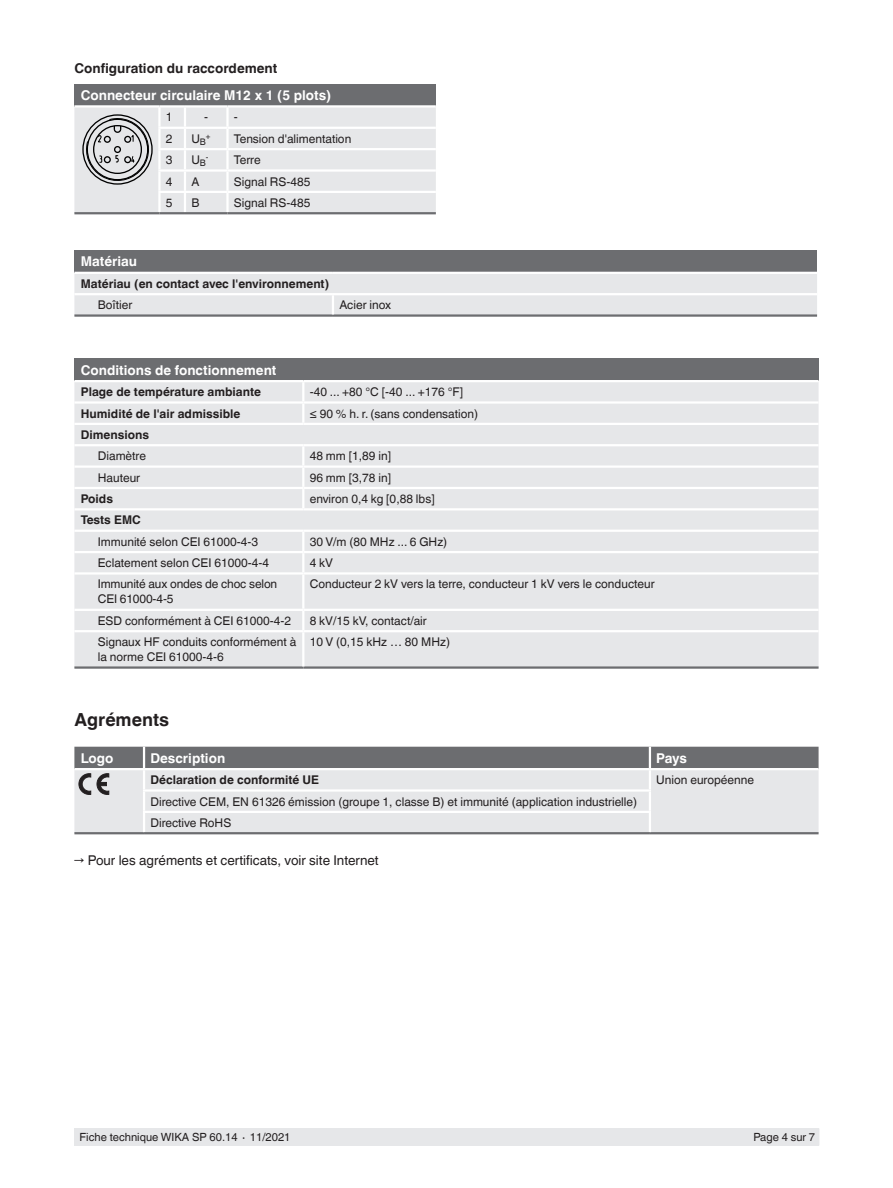
<style>
.page{position:relative;width:893px;height:1188px;background:#fff}
.page>*{position:absolute;margin:0;border:0;box-sizing:border-box;transform-origin:0 0}
.t1{font:700 18px "Helvetica World";color:#231f20}
.t2{font:700 13.5px "Helvetica World";color:#fff}
.t3{font:13.5px "Helvetica World";color:#231f20}
.t4{font:700 13.5px "Helvetica World";color:#231f20}
.t5{font:12px/15px "Helvetica World";color:#231f20}
.t6{font:700 12px "Helvetica World";color:#231f20}
.t7{font:11.25px "Helvetica World";color:#231f20}
.t8{font:8.1px "Helvetica World";color:#231f20}
.s1{font-weight:700}
</style>
<div class="page">
<div style="left:75px;top:1128px;width:744px;height:17px;background:#e6e7e9"></div>
<div style="left:74px;top:84px;width:362px;height:22px;background:#6c6d70"></div>
<hr style="left:74px;top:105px;width:85px;height:3px;background:#fff">
<hr style="left:159px;top:105px;width:26px;height:3px;background:#fff">
<hr style="left:185px;top:105px;width:42px;height:3px;background:#fff">
<hr style="left:227px;top:105px;width:209px;height:3px;background:#fff">
<hr style="left:74px;top:212px;width:85px;height:2px;background:#6c6d70">
<hr style="left:159px;top:212px;width:26px;height:2px;background:#6c6d70">
<hr style="left:185px;top:212px;width:42px;height:2px;background:#6c6d70">
<hr style="left:227px;top:212px;width:209px;height:2px;background:#6c6d70">
<svg style="left:74px;top:106px;width:362px;height:107px;background:#e1e2e4"></svg>
<div style="left:124px;top:136px;width:7px;height:7px;border:1px solid #000;border-radius:50%"></div>
<div style="left:104px;top:136px;width:7px;height:7px;border:1px solid #000;border-radius:50%"></div>
<div style="left:104px;top:156px;width:7px;height:7px;border:1px solid #000;border-radius:50%"></div>
<div style="left:124px;top:156px;width:7px;height:7px;border:1px solid #000;border-radius:50%"></div>
<div style="left:114px;top:146px;width:7px;height:7px;border:1px solid #000;border-radius:50%"></div>
<div style="left:74px;top:250px;width:743px;height:23px;background:#6c6d70"></div>
<hr style="left:74px;top:314px;width:259px;height:3px;background:#6c6d70">
<hr style="left:333px;top:314px;width:484px;height:3px;background:#6c6d70">
<hr style="left:74px;top:272px;width:259px;height:2px;background:#fff">
<hr style="left:333px;top:272px;width:484px;height:2px;background:#fff">
<svg style="left:74px;top:274px;width:743px;height:42px;background:#e2e3e5"></svg>
<div style="left:74px;top:359px;width:745px;height:22px;background:#6c6d70"></div>
<div style="left:74px;top:382px;width:745px;height:284px;background:#e6e7e9"></div>
<hr style="left:74px;top:666px;width:229px;height:3px;background:#6c6d70">
<hr style="left:303px;top:666px;width:516px;height:3px;background:#6c6d70">
<hr style="left:74px;top:380px;width:229px;height:2px;background:#fff">
<hr style="left:303px;top:380px;width:516px;height:2px;background:#fff">
<hr style="left:74px;top:401px;width:229px;height:3px;background:#fff">
<hr style="left:303px;top:401px;width:516px;height:3px;background:#fff">
<svg style="left:302px;top:382px;width:2px;height:41px"></svg>
<hr style="left:74px;top:423px;width:229px;height:2px;background:#fff">
<hr style="left:303px;top:423px;width:516px;height:2px;background:#fff">
<hr style="left:74px;top:444px;width:229px;height:2px;background:#fff">
<hr style="left:303px;top:444px;width:516px;height:2px;background:#fff">
<hr style="left:74px;top:465px;width:229px;height:3px;background:#fff">
<hr style="left:303px;top:465px;width:516px;height:3px;background:#fff">
<hr style="left:74px;top:487px;width:229px;height:2px;background:#fff">
<hr style="left:303px;top:487px;width:516px;height:2px;background:#fff">
<svg style="left:302px;top:446px;width:2px;height:62px"></svg>
<hr style="left:74px;top:508px;width:229px;height:2px;background:#fff">
<hr style="left:303px;top:508px;width:516px;height:2px;background:#fff">
<hr style="left:74px;top:530px;width:229px;height:2px;background:#fff">
<hr style="left:303px;top:530px;width:516px;height:2px;background:#fff">
<hr style="left:74px;top:551px;width:229px;height:2px;background:#fff">
<hr style="left:303px;top:551px;width:516px;height:2px;background:#fff">
<svg style="left:302px;top:532px;width:2px;height:40px"></svg>
<hr style="left:74px;top:572px;width:229px;height:3px;background:#fff">
<hr style="left:303px;top:572px;width:516px;height:3px;background:#fff">
<hr style="left:302px;top:575px;width:2px;height:34px;background:#fff">
<hr style="left:74px;top:609px;width:229px;height:2px;background:#fff">
<hr style="left:303px;top:609px;width:516px;height:2px;background:#fff">
<svg style="left:302px;top:611px;width:2px;height:19px"></svg>
<hr style="left:74px;top:630px;width:229px;height:2px;background:#fff">
<hr style="left:303px;top:630px;width:516px;height:2px;background:#fff">
<hr style="left:302px;top:632px;width:2px;height:34px;background:#fff">
<hr style="left:74px;top:832px;width:70px;height:2px;background:#6c6d70">
<hr style="left:650px;top:832px;width:169px;height:2px;background:#6c6d70">
<hr style="left:144px;top:832px;width:506px;height:2px;background:#6c6d70">
<svg style="left:74px;top:747px;width:745px;height:85px;background:#c9cacc"></svg>
<p class="t4" style="left:74px;top:61px;width:204px">Configuration du raccordement</p>
<p class="t2" style="left:81px;top:87px;width:252px">Connecteur circulaire M12 x 1 (5 plots)</p>
<p class="t5" style="left:166px;top:110px;width:8px">1</p>
<p class="t5" style="left:204px;top:110px;width:35px">- -</p>
<p class="t5" style="left:166px;top:131px;width:8px">2</p>
<p class="t5" style="left:191px;top:131px;width:16px">U<sub>B</sub></p>
<p class="t8" style="left:206px;top:131px;width:6px">+</p>
<p class="t5" style="left:234px;top:131px;width:119px">Tension d'alimentation</p>
<p class="t5" style="left:166px;top:153px;width:8px">3</p>
<p class="t5" style="left:191px;top:153px;width:71px">U<sub>B</sub><sup>-</sup> Terre</p>
<p class="t5" style="left:166px;top:174px;width:8px">4</p>
<p class="t5" style="left:191px;top:174px;width:10px">A</p>
<p class="t5" style="left:234px;top:174px;width:78px">Signal RS-485</p>
<p class="t5" style="left:166px;top:195px;width:8px">5</p>
<p class="t5" style="left:191px;top:195px;width:10px">B</p>
<p class="t5" style="left:234px;top:195px;width:78px">Signal RS-485</p>
<p class="t2" style="left:81px;top:254px;width:58px">Matériau</p>
<p class="t6" style="left:81px;top:277px;width:250px">Matériau (en contact avec l'environnement)</p>
<p class="t5" style="left:98px;top:298px;width:36px">Boîtier</p>
<p class="t5" style="left:339px;top:298px;width:53px">Acier inox</p>
<p class="t2" style="left:81px;top:362px;width:197px">Conditions de fonctionnement</p>
<p class="t6" style="left:81px;top:385px;width:182px">Plage de température ambiante</p>
<p class="t5" style="left:310px;top:384px;width:155px">-40 ... +80 °C [-40 ... +176 °F]</p>
<p class="t6" style="left:81px;top:406px;width:161px">Humidité de l'air admissible</p>
<p class="t5" style="left:310px;top:406px;width:170px">≤ 90 % h. r. (sans condensation)</p>
<p class="t6" style="left:81px;top:428px;width:70px">Dimensions</p>
<p class="t5" style="left:98px;top:449px;width:50px">Diamètre</p>
<p class="t5" style="left:310px;top:449px;width:83px">48 mm [1,89 in]</p>
<p class="t5" style="left:98px;top:470px;width:44px">Hauteur</p>
<p class="t5" style="left:310px;top:470px;width:83px">96 mm [3,78 in]</p>
<p class="t6" style="left:81px;top:492px;width:34px">Poids</p>
<p class="t5" style="left:310px;top:491px;width:126px">environ 0,4 kg [0,88 lbs]</p>
<p class="t6" style="left:81px;top:513px;width:62px">Tests EMC</p>
<p class="t5" style="left:98px;top:534px;width:162px">Immunité selon CEI 61000-4-3</p>
<p class="t5" style="left:310px;top:534px;width:139px">30 V/m (80 MHz ... 6 GHz)</p>
<p class="t5" style="left:98px;top:555px;width:173px">Eclatement selon CEI 61000-4-4</p>
<p class="t5" style="left:310px;top:555px;width:25px">4 kV</p>
<p class="t5" style="left:98px;top:577px;width:181px">Immunité aux ondes de choc selon<br>CEI 61000-4-5</p>
<p class="t5" style="left:310px;top:577px;width:346px">Conducteur 2 kV vers la terre, conducteur 1 kV vers le conducteur</p>
<p class="t5" style="left:98px;top:613px;width:195px">ESD conformément à CEI 61000-4-2</p>
<p class="t5" style="left:310px;top:613px;width:119px">8 kV/15 kV, contact/air</p>
<p class="t5" style="left:98px;top:635px;width:200px">Signaux HF conduits conformément à la norme CEI 61000-4-6</p>
<p class="t5" style="left:310px;top:635px;width:142px">10 V (0,15 kHz … 80 MHz)</p>
<h1 class="t1" style="left:74px;top:709px;width:96px">Agréments</h1>
<p class="t2" style="left:81px;top:750px;width:34px">Logo</p>
<p class="t2" style="left:150px;top:750px;width:76px">Description</p>
<p class="t2" style="left:656px;top:750px;width:32px">Pays</p>
<p class="t6" style="left:150px;top:773px;width:170px">Déclaration de conformité UE</p>
<p class="t5" style="left:656px;top:772px;width:99px">Union européenne</p>
<p class="t5" style="left:150px;top:791px;width:488px;line-height:21.3px">Directive CEM, EN 61326 émission (groupe 1, classe B) et immunité (application industrielle)<br>Directive RoHS</p>
<p class="t3" style="left:74px;top:852px;width:306px"><span class="s1">→</span> Pour les agréments et certificats, voir site Internet</p>
<p class="t7" style="left:80px;top:1131px;width:212px">Fiche technique WIKA SP 60.14 ∙ 11/2021</p>
<p class="t7" style="left:753px;top:1131px;width:63px">Page 4 sur 7</p>
</div>
